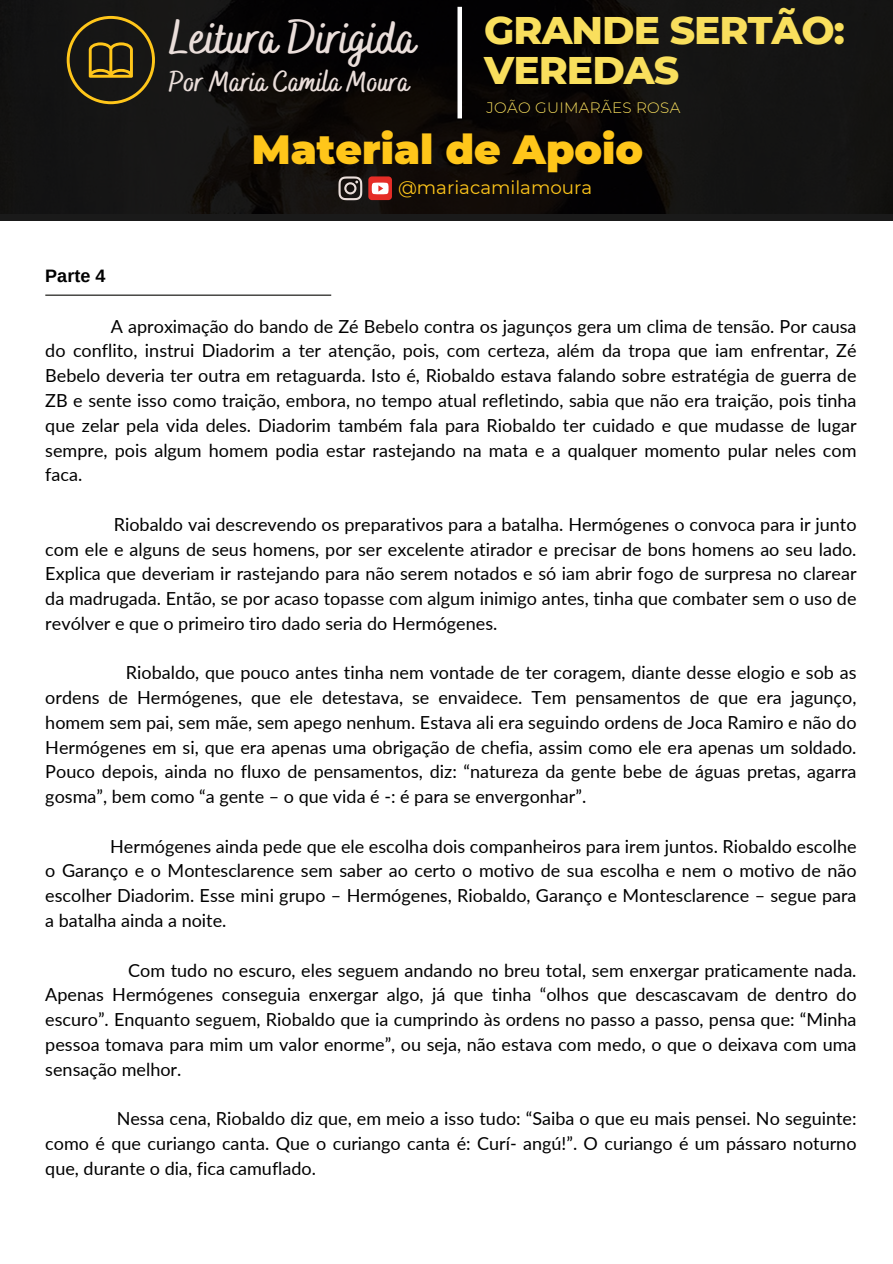
<style>
.page{position:relative;width:893px;height:1264px;background:#fff}
.page>*{position:absolute;margin:0;border:0;box-sizing:border-box;transform-origin:0 0}
.t1{font:700 47.25px "Bakerie Smooth";color:#eadeda}
.t2{font:900 40.8px "Montserrat";color:#ffc61a}
.t3{font:800 39.3px/40.5px "Montserrat";letter-spacing:-.025em;color:#f9df5d}
.t4{font:700 28.95px "Bakerie Smooth";color:#eadeda}
.t5{font:18.3px "Montserrat";color:#ffc61a}
.t6{font:18px/24.8px "Lato";color:#000;text-align:justify}
.t7{font:700 18px "Arimo";color:#000}
.t8{font:300 15.15px "Montserrat";letter-spacing:.02em;color:#f9df5d}
</style>
<div class="page">
<div style="left:0;top:0;width:892px;height:221px;background:linear-gradient(to right,#100f0e,#0f0e0d)"></div>
<svg style="left:67px;top:16px;width:88px;height:88px;background:#403516"></svg>
<div style="left:457px;top:7px;width:5px;height:111px;background:#fff"></div>
<svg style="left:338px;top:176px;width:24px;height:24px"></svg>
<div style="left:368px;top:176px;width:24px;height:24px;background:#e52d27;border-radius:4px"></div>
<svg style="left:372px;top:183px;width:16px;height:11px"></svg>
<hr style="left:45px;top:294px;width:286px;height:2px;background:#0a0a06">
<h2 class="t1" style="left:169px;top:10px;width:249px">Leitura Dirigida</h2>
<p class="t4" style="left:169px;top:65px;width:242px">Por Maria Camila Moura</p>
<h6 class="t3" style="left:484px;top:9px;width:362px">GRANDE SERTÃO:<br>VEREDAS</h6>
<h5 class="t8" style="left:486px;top:99px;width:195px">JOÃO GUIMARÃES ROSA</h5>
<h6 class="t2" style="left:252px;top:124px;width:393px">Material de Apoio</h6>
<h6 class="t5" style="left:398px;top:176px;width:196px">@mariacamilamoura</h6>
<h1 class="t7" style="left:45px;top:266px;width:61px">Parte 4</h1>
<p class="t6" style="left:45px;top:313px;width:812px;text-indent:66px">A aproximação do bando de Zé Bebelo contra os jagunços gera um clima de tensão. Por causa do conflito, instrui Diadorim a ter atenção, pois, com certeza, além da tropa que iam enfrentar, Zé Bebelo deveria ter outra em retaguarda. Isto é, Riobaldo estava falando sobre estratégia de guerra de ZB e sente isso como traição, embora, no tempo atual refletindo, sabia que não era traição, pois tinha que zelar pela vida deles. Diadorim também fala para Riobaldo ter cuidado e que mudasse de lugar sempre, pois algum homem podia estar rastejando na mata e a qualquer momento pular neles com faca.</p>
<h4 class="t6" style="left:45px;top:511px;width:812px;text-indent:68px">Riobaldo vai descrevendo os preparativos para a batalha. Hermógenes o convoca para ir junto com ele e alguns de seus homens, por ser excelente atirador e precisar de bons homens ao seu lado.<br>Explica que deveriam ir rastejando para não serem notados e só iam abrir fogo de surpresa no clarear da madrugada. Então, se por acaso topasse com algum inimigo antes, tinha que combater sem o uso de revólver e que o primeiro tiro dado seria do Hermógenes.</h4>
<h3 class="t6" style="left:45px;top:660px;width:812px;text-indent:81px">Riobaldo, que pouco antes tinha nem vontade de ter coragem, diante desse elogio e sob as ordens de Hermógenes, que ele detestava, se envaidece. Tem pensamentos de que era jagunço, homem sem pai, sem mãe, sem apego nenhum. Estava ali era seguindo ordens de Joca Ramiro e não do Hermógenes em si, que era apenas uma obrigação de chefia, assim como ele era apenas um soldado.<br>Pouco depois, ainda no fluxo de pensamentos, diz: “natureza da gente bebe de águas pretas, agarra gosma”, bem como “a gente – o que vida é -: é para se envergonhar”.</h3>
<p class="t6" style="left:45px;top:833px;width:812px;text-indent:65px">Hermógenes ainda pede que ele escolha dois companheiros para irem juntos. Riobaldo escolhe o Garanço e o Montesclarence sem saber ao certo o motivo de sua escolha e nem o motivo de não escolher Diadorim. Esse mini grupo – Hermógenes, Riobaldo, Garanço e Montesclarence – segue para a batalha ainda a noite.</p>
<p class="t6" style="left:45px;top:957px;width:812px;text-indent:83px">Com tudo no escuro, eles seguem andando no breu total, sem enxergar praticamente nada.<br>Apenas Hermógenes conseguia enxergar algo, já que tinha “olhos que descascavam de dentro do escuro”. Enquanto seguem, Riobaldo que ia cumprindo às ordens no passo a passo, pensa que: “Minha pessoa tomava para mim um valor enorme”, ou seja, não estava com medo, o que o deixava com uma sensação melhor.</p>
<h6 class="t6" style="left:45px;top:1105px;width:812px;text-indent:71px">Nessa cena, Riobaldo diz que, em meio a isso tudo: “Saiba o que eu mais pensei. No seguinte: como é que curiango canta. Que o curiango canta é: Curí- angú!”. O curiango é um pássaro noturno que, durante o dia, fica camuflado.</h6>
</div>
